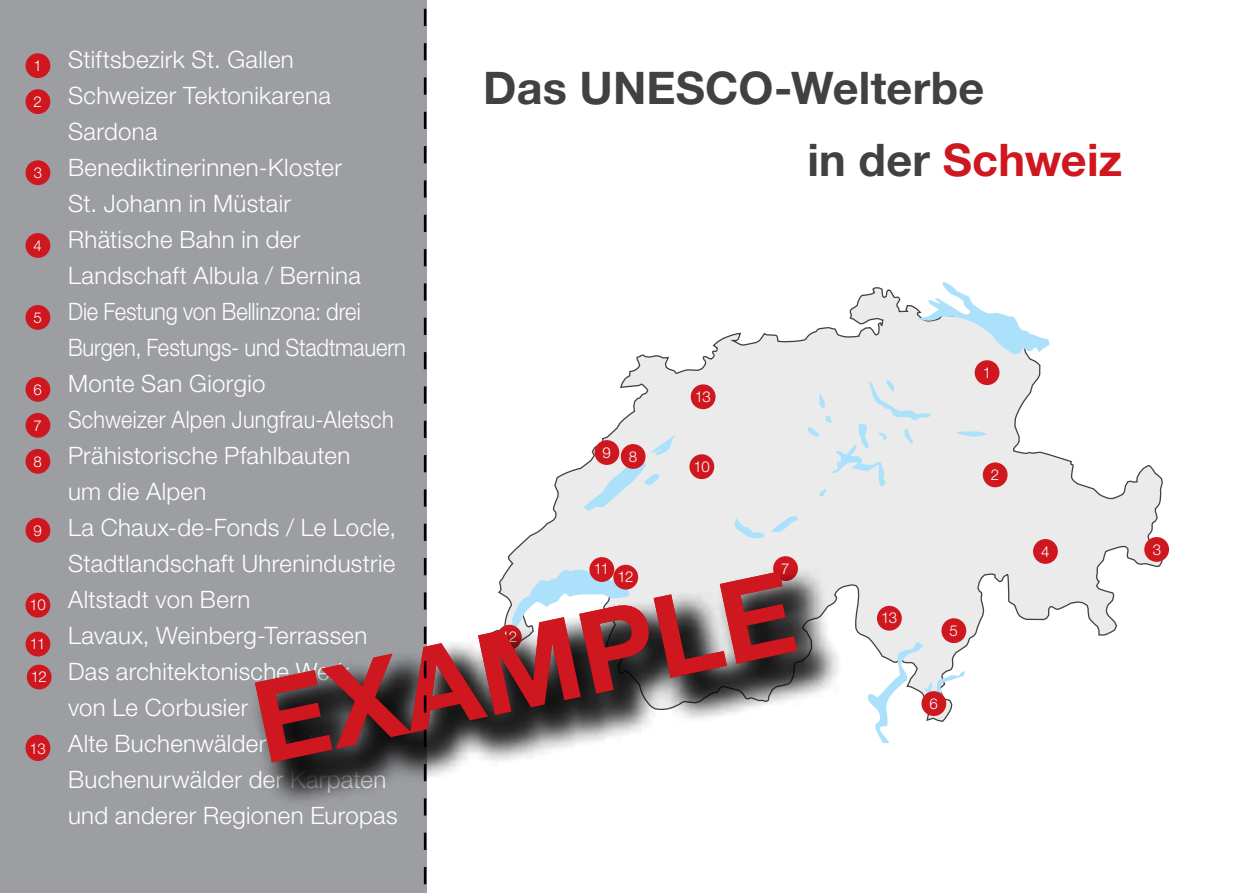
<style>
.page{position:relative;width:1259px;height:893px;background:#fff}
.page>*{position:absolute;margin:0;border:0;box-sizing:border-box;transform-origin:0 0}
.t1{font:700 114px "Helvetica Neue LT Std";color:#ce171e}
.t2{font:700 45px/72px "Helvetica Neue LT Std";letter-spacing:.005em;color:#414042}
.t3{font:300 24px/36px "Helvetica Neue LT Std";letter-spacing:.015em;color:#fff}
.t4{font:300 15px/33px "Helvetica Neue LT Std";letter-spacing:-.045em;color:#fff}
.s1{color:#ce171e}
</style>
<div class="page">
<div style="left:0;top:0;width:426px;height:893px;background:#9c9ea1"></div>
<div style="left:26px;top:53px;width:24px;height:25px;background:#ce171e;border-radius:50%"></div>
<div style="left:26px;top:89px;width:24px;height:25px;background:#ce171e;border-radius:50%"></div>
<div style="left:26px;top:160px;width:24px;height:25px;background:#ce171e;border-radius:50%"></div>
<div style="left:26px;top:233px;width:24px;height:25px;background:#ce171e;border-radius:50%"></div>
<div style="left:26px;top:305px;width:24px;height:25px;background:#ce171e;border-radius:50%"></div>
<div style="left:26px;top:377px;width:24px;height:25px;background:#ce171e;border-radius:50%"></div>
<div style="left:26px;top:413px;width:24px;height:25px;background:#ce171e;border-radius:50%"></div>
<div style="left:26px;top:449px;width:24px;height:25px;background:#ce171e;border-radius:50%"></div>
<div style="left:26px;top:518px;width:24px;height:25px;background:#ce171e;border-radius:50%"></div>
<div style="left:26px;top:593px;width:24px;height:25px;background:#ce171e;border-radius:50%"></div>
<div style="left:26px;top:632px;width:24px;height:24px;background:#ce171e;border-radius:50%"></div>
<div style="left:27px;top:665px;width:25px;height:24px;background:#ce171e;border-radius:50%"></div>
<div style="left:26px;top:735px;width:24px;height:26px;background:#ce171e;border-radius:50%"></div>
<svg style="left:507px;top:287px;width:656px;height:361px"></svg>
<svg style="left:863px;top:639px;width:102px;height:104px"></svg>
<svg style="left:584px;top:434px;width:93px;height:77px;background:#dfe8ed"></svg>
<svg style="left:734px;top:516px;width:65px;height:23px"></svg>
<svg style="left:956px;top:431px;width:31px;height:6px"></svg>
<svg style="left:917px;top:282px;width:133px;height:73px"></svg>
<svg style="left:806px;top:380px;width:126px;height:116px;background:#e5eaed"></svg>
<div style="left:589px;top:557px;width:25px;height:25px;background:#ce171e;border-radius:50%"></div>
<div style="left:689px;top:454px;width:25px;height:25px;background:#ce171e;border-radius:50%"></div>
<div style="left:773px;top:556px;width:25px;height:25px;background:#ce171e;border-radius:50%"></div>
<div style="left:594px;top:440px;width:25px;height:25px;background:#ce171e;border-radius:50%"></div>
<div style="left:621px;top:444px;width:24px;height:25px;background:#ce171e;border-radius:50%"></div>
<div style="left:974px;top:360px;width:25px;height:25px;background:#ce171e;border-radius:50%"></div>
<div style="left:982px;top:462px;width:25px;height:25px;background:#ce171e;border-radius:50%"></div>
<div style="left:941px;top:618px;width:25px;height:25px;background:#ce171e;border-radius:50%"></div>
<div style="left:1033px;top:539px;width:25px;height:25px;background:#ce171e;border-radius:50%"></div>
<div style="left:1144px;top:537px;width:25px;height:25px;background:#ce171e;border-radius:50%"></div>
<div style="left:921px;top:691px;width:25px;height:25px;background:#ce171e;border-radius:50%"></div>
<div style="left:877px;top:606px;width:24px;height:25px;background:#ce171e;border-radius:50%"></div>
<div style="left:691px;top:384px;width:24px;height:25px;background:#ce171e;border-radius:50%"></div>
<div style="left:250px;top:566px;width:593px;height:243px;background:#000;opacity:.75"></div>
<svg style="left:424px;top:8px;width:2px;height:877px"></svg>
<p class="t4" style="left:34px;top:49px;width:10px">1</p>
<p class="t4" style="left:34px;top:85px;width:10px">2</p>
<p class="t4" style="left:34px;top:156px;width:10px">3</p>
<p class="t4" style="left:34px;top:229px;width:10px">4</p>
<p class="t4" style="left:34px;top:301px;width:10px">5</p>
<p class="t4" style="left:34px;top:373px;width:10px">6</p>
<p class="t4" style="left:34px;top:409px;width:10px">7</p>
<p class="t4" style="left:34px;top:444px;width:10px">8</p>
<p class="t4" style="left:34px;top:513px;width:10px">9</p>
<p class="t4" style="left:30px;top:588px;width:18px">10</p>
<p class="t4" style="left:30px;top:627px;width:18px">11<br>12</p>
<p class="t4" style="left:30px;top:732px;width:18px">13</p>
<p class="t3" style="left:68px;top:41px;width:339px">Stiftsbezirk St. Gallen<br>Schweizer Tektonikarena<br>Sardona<br>Benediktinerinnen-Kloster<br>St. Johann in Müstair<br>Rhätische Bahn in der<br>Landschaft Albula / Bernina<br>Die Festung von Bellinzona: drei<br>Burgen, Festungs- und Stadtmauern<br>Monte San Giorgio<br>Schweizer Alpen Jungfrau-Aletsch<br>Prähistorische Pfahlbauten<br>um die Alpen<br>La Chaux-de-Fonds / Le Locle,<br>Stadtlandschaft Uhrenindustrie<br>Altstadt von Bern<br>Lavaux, Weinberg-Terrassen<br>Das architektonische Werk<br>von Le Corbusier<br>Alte Buchenwälder und<br>Buchenurwälder der Karpaten und anderer Regionen Europas</p>
<h2 class="t2" style="left:807px;top:51px;width:316px;text-indent:-324px">Das UNESCO-Welterbe<br>in der <span class="s1">Schweiz</span></h2>
<p class="t4" style="left:982px;top:356px;width:10px">1</p>
<p class="t4" style="left:695px;top:380px;width:18px">13</p>
<p class="t4" style="left:602px;top:438px;width:36px">9 8</p>
<p class="t4" style="left:693px;top:449px;width:18px">10</p>
<p class="t4" style="left:990px;top:458px;width:10px">2</p>
<p class="t4" style="left:1041px;top:535px;width:10px">4</p>
<p class="t4" style="left:1152px;top:533px;width:10px">3</p>
<p class="t4" style="left:594px;top:552px;width:17px">11</p>
<p class="t4" style="left:781px;top:552px;width:10px">7</p>
<h1 class="t1" style="left:241px;top:656px;width:550px;rotate:-12deg">EXAMPLE</h1>
<p class="t4" style="left:617px;top:560px;width:18px">12</p>
<p class="t4" style="left:881px;top:601px;width:18px">13</p>
<p class="t4" style="left:949px;top:614px;width:10px">5</p>
<p class="t4" style="left:501px;top:620px;width:18px">12</p>
<p class="t4" style="left:929px;top:687px;width:10px">6</p>
</div>
